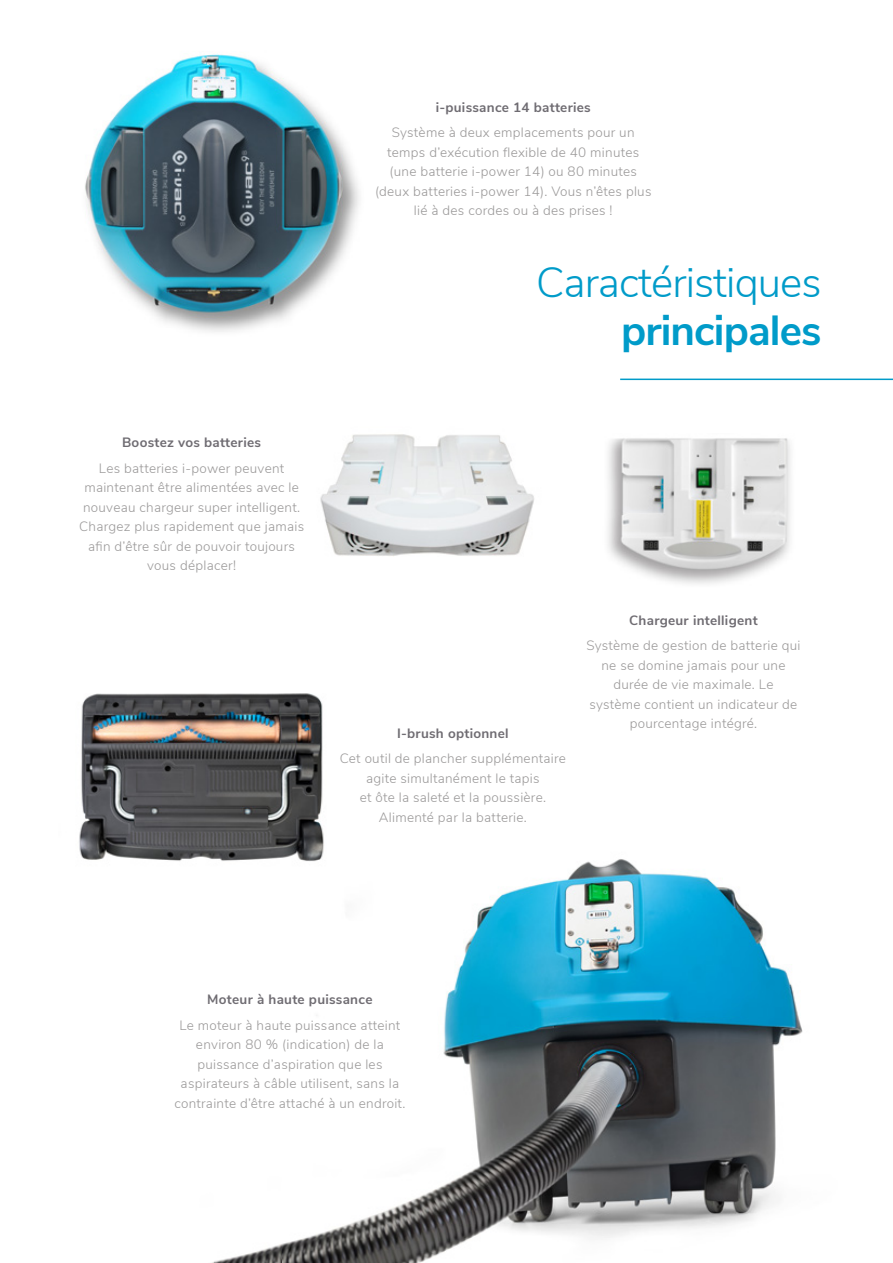
<style>
.page{position:relative;width:893px;height:1263px;background:#fff}
.page>*{position:absolute;margin:0;border:0;box-sizing:border-box;transform-origin:0 0}
.t1{font:300 42px "Nunito Sans";letter-spacing:-.02em;color:#009bc9}
.t2{font:700 42px "Nunito Sans";letter-spacing:-.02em;color:#009bc9}
.t3{font:300 13.5px/19.5px "Nunito Sans";letter-spacing:.02em;color:#9b9999;text-align:center}
.t4{font:700 13.5px "Nunito Sans";letter-spacing:.02em;color:#6f6c72}
</style>
<div class="page">
<img style="left:85px;top:54px;width:274px;height:278px">
<img style="left:281px;top:859px;width:522px;height:404px">
<img style="left:214px;top:1244px;width:67px;height:19px">
<img style="left:608px;top:438px;width:183px;height:146px">
<img style="left:320px;top:434px;width:214px;height:122px">
<img style="left:79px;top:693px;width:266px;height:193px">
<hr style="left:620px;top:379px;width:273px;height:1px;background:#009bc9">
<p class="t4" style="left:436px;top:97px;width:157px">i-puissance 14 batteries</p>
<p class="t3" style="left:375px;top:122px;width:278px">Système à deux emplacements pour un temps d’exécution flexible de 40 minutes (une batterie i-power 14) ou 80 minutes (deux batteries i-power 14). Vous n’êtes plus lié à des cordes ou à des prises !</p>
<p class="t4" style="left:122px;top:433px;width:140px">Boostez vos batteries</p>
<p class="t3" style="left:79px;top:458px;width:227px">Les batteries i-power peuvent maintenant être alimentées avec le nouveau chargeur super intelligent.<br>Chargez plus rapidement que jamais afin d’être sûr de pouvoir toujours vous déplacer!</p>
<h1 class="t1" style="left:536px;top:251px;width:287px">Caractéristiques</h1>
<h1 class="t2" style="left:621px;top:299px;width:202px">principales</h1>
<p class="t4" style="left:397px;top:723px;width:113px">I-brush optionnel</p>
<p class="t3" style="left:340px;top:748px;width:228px">Cet outil de plancher supplémentaire agite simultanément le tapis<br>et ôte la saleté et la poussière.<br>Alimenté par la batterie.</p>
<p class="t4" style="left:629px;top:610px;width:130px">Chargeur intelligent</p>
<p class="t3" style="left:586px;top:635px;width:216px">Système de gestion de batterie qui ne se domine jamais pour une durée de vie maximale. Le système contient un indicateur de pourcentage intégré.</p>
<p class="t4" style="left:207px;top:990px;width:167px">Moteur à haute puissance</p>
<p class="t3" style="left:174px;top:1015px;width:233px">Le moteur à haute puissance atteint environ 80 % (indication) de la puissance d’aspiration que les aspirateurs à câble utilisent, sans la contrainte d’être attaché à un endroit.</p>
</div>
